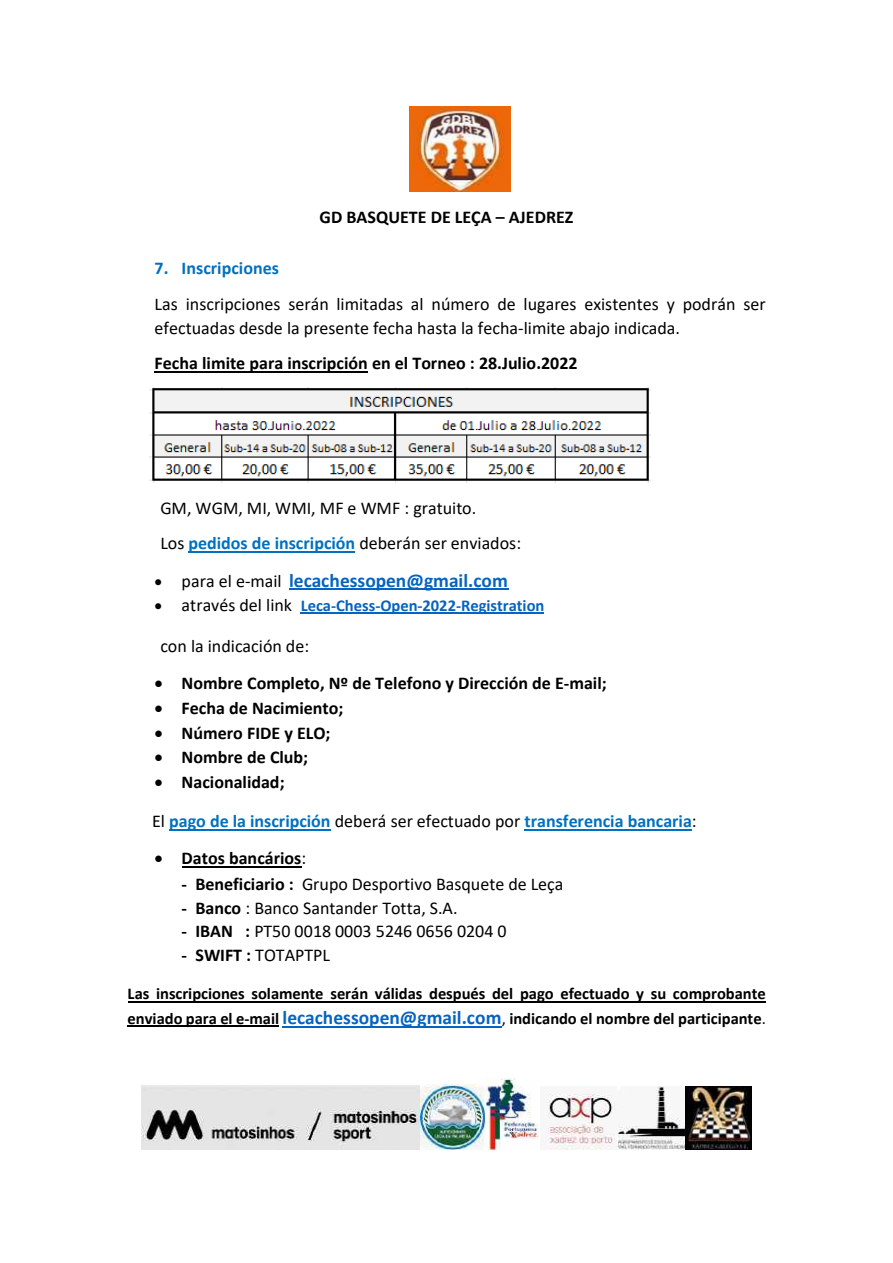
<style>
.page{position:relative;width:893px;height:1263px;background:#fff}
.page>*{position:absolute;margin:0;border:0;box-sizing:border-box;transform-origin:0 0}
.t1{font:700 19.5px "Calibri";color:#0563c1}
.t2{font:18px/23.7px "Calibri";color:#000}
.t3{font:700 18px "Calibri";color:#000}
.t4{font:700 18px/39.6px "Calibri";color:#0070c0}
.t5{font:700 16.5px/24.6px "Calibri";letter-spacing:-.005em;color:#000}
.t6{font:700 16.5px "Calibri";color:#0563c1}
.s1{font-weight:700;color:#0070c0}
.s2{color:#000}
.s3{font-weight:400;font-size:18px;color:#000}
.s4{font-weight:400;color:#000}
.s5{font-weight:400}
.s6{font-weight:700}
.s7{font-size:19.5px;color:#0563c1}
</style>
<div class="page">
<hr style="left:155px;top:371px;width:213px;height:2px;background:#000">
<hr style="left:188px;top:551px;width:167px;height:1px;background:#0070c0">
<hr style="left:289px;top:589px;width:219px;height:1px;background:#0563c1">
<hr style="left:301px;top:612px;width:243px;height:1px;background:#0563c1">
<hr style="left:169px;top:829px;width:162px;height:2px;background:#0070c0">
<hr style="left:524px;top:829px;width:168px;height:2px;background:#0070c0">
<hr style="left:182px;top:866px;width:120px;height:1px;background:#000">
<hr style="left:128px;top:1001px;width:637px;height:1px;background:#000">
<hr style="left:128px;top:1026px;width:151px;height:1px;background:#000">
<hr style="left:283px;top:1026px;width:219px;height:1px;background:#0563c1">
<img style="left:409px;top:106px;width:101px;height:86px">
<img style="left:150px;top:388px;width:500px;height:95px">
<img style="left:141px;top:1084px;width:345px;height:65px">
<img style="left:486px;top:1079px;width:52px;height:70px">
<img style="left:540px;top:1086px;width:212px;height:63px">
<p class="t3" style="left:320px;top:209px;width:255px">GD BASQUETE DE LEÇA – AJEDREZ</p>
<p class="t4" style="left:155px;top:250px;width:126px">7. Inscripciones</p>
<p class="t2" style="left:155px;top:293px;width:612px">Las inscripciones serán limitadas al número de lugares existentes y podrán ser efectuadas desde la presente fecha hasta la fecha-limite abajo indicada.</p>
<p class="t3" style="left:155px;top:356px;width:424px">Fecha limite para inscripción en el Torneo : 28.Julio.2022</p>
<p class="t2" style="left:160px;top:491px;width:362px;line-height:35.7px">GM, WGM, MI, WMI, MF e WMF : gratuito.<br>Los <span class="s1">pedidos de inscripción</span> deberán ser enviados:</p>
<p class="t1" style="left:155px;top:572px;width:355px"><span class="s2">•</span> <span class="s3">para el e-mail</span> lecachessopen@gmail.com</p>
<p class="t6" style="left:155px;top:598px;width:391px"><span class="s2">•</span> <span class="s3">através del link</span> Leca-Chess-Open-2022-Registration</p>
<p class="t2" style="left:160px;top:636px;width:150px">con la indicación de:</p>
<p class="t3" style="left:155px;top:676px;width:454px">• Nombre Completo, Nº de Telefono y Dirección de E-mail;</p>
<p class="t3" style="left:155px;top:700px;width:190px">• Fecha de Nacimiento;</p>
<p class="t3" style="left:155px;top:725px;width:177px">• Número FIDE y ELO;</p>
<p class="t3" style="left:155px;top:750px;width:155px">• Nombre de Club;</p>
<p class="t4" style="left:152px;top:763px;width:546px"><span class="s2">• Nacionalidad;<br></span><span class="s4">El</span> pago de la inscripción <span class="s4">deberá ser efectuado por</span> transferencia bancaria<span class="s4">:</span></p>
<p class="t3" style="left:155px;top:851px;width:153px">• Datos bancários<span class="s5">:</span></p>
<p class="t2" style="left:182px;top:873px;width:383px"><span class="s6">- Beneficiario :</span> Grupo Desportivo Basquete de Leça</p>
<p class="t2" style="left:182px;top:897px;width:277px"><span class="s6">- Banco</span> : Banco Santander Totta, S.A.</p>
<p class="t2" style="left:182px;top:921px;width:326px"><span class="s6">- IBAN :</span> PT50 0018 0003 5246 0656 0204 0</p>
<p class="t2" style="left:182px;top:945px;width:150px"><span class="s6">- SWIFT :</span> TOTAPTPL</p>
<p class="t5" style="left:128px;top:983px;width:640px">Las inscripciones solamente serán válidas después del pago efectuado y su comprobante enviado para el e-mail <span class="s7">lecachessopen@gmail.com</span><span class="s5">,</span> indicando el nombre del participante<span class="s5">.</span></p>
</div>
